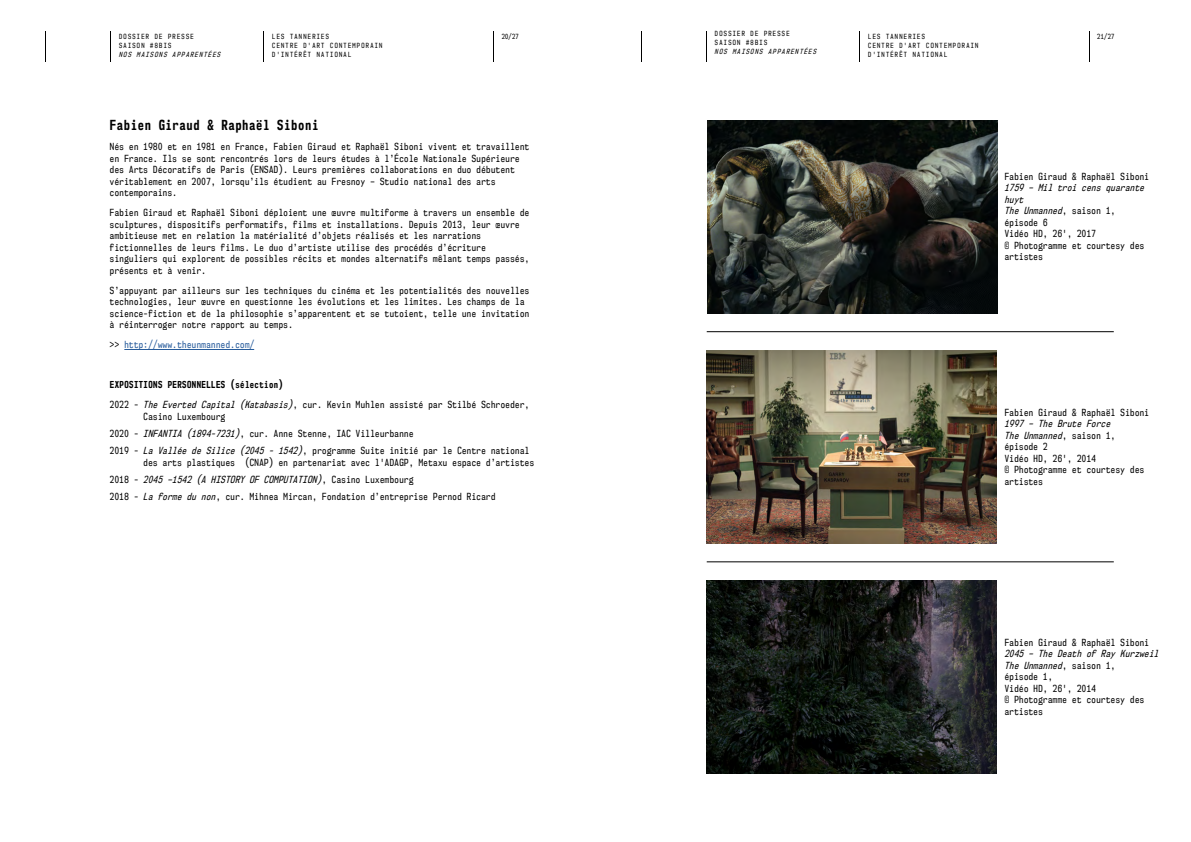
<style>
.page{position:relative;width:1191px;height:842px;background:#fff}
.page>*{position:absolute;margin:0;border:0;box-sizing:border-box;transform-origin:0 0}
.t1{font:700 13px "NK57 Monospace Cd Rg";letter-spacing:.05em;color:#000}
.t2{font:9px/11.5px "NK57 Monospace Cd Rg";letter-spacing:.05em;color:#000}
.t3{font:700 9px "NK57 Monospace Cd Rg";letter-spacing:.05em;color:#000}
.t4{font:9px "NK57 Monospace Cd Rg";letter-spacing:.05em;color:#275b9b}
.t5{font:6.5px/9px "NK57 Monospace Cd Rg";letter-spacing:.2em;color:#000}
.t6{font:italic 6.5px "NK57 Monospace Cd Rg";letter-spacing:.2em;color:#000}
.s1{color:#000}
.s2{font-style:italic}
</style>
<div class="page">
<hr style="left:110px;top:31px;width:1px;height:30px;background:#000">
<hr style="left:263px;top:31px;width:1px;height:30px;background:#000">
<hr style="left:45px;top:31px;width:1px;height:30px;background:#000">
<hr style="left:493px;top:31px;width:1px;height:30px;background:#000">
<hr style="left:706px;top:31px;width:1px;height:30px;background:#000">
<hr style="left:859px;top:31px;width:1px;height:30px;background:#000">
<hr style="left:641px;top:31px;width:1px;height:30px;background:#000">
<hr style="left:1089px;top:31px;width:1px;height:30px;background:#000">
<hr style="left:124px;top:349px;width:130px;height:1px;background:#275b9b">
<img style="left:706px;top:350px;width:290px;height:193px">
<img style="left:706px;top:580px;width:290px;height:193px">
<img style="left:707px;top:120px;width:290px;height:193px">
<hr style="left:706px;top:331px;width:407px;height:1px;background:#000">
<hr style="left:706px;top:562px;width:407px;height:1px;background:#000">
<p class="t5" style="left:119px;top:32px;width:76px">DOSSIER DE PRESSE<br>SAISON #8BIS</p>
<p class="t6" style="left:119px;top:51px;width:103px">NOS MAISONS APPARENTÉES</p>
<p class="t5" style="left:715px;top:29px;width:76px">DOSSIER DE PRESSE<br>SAISON #8BIS</p>
<p class="t6" style="left:715px;top:48px;width:103px">NOS MAISONS APPARENTÉES</p>
<p class="t5" style="left:501px;top:32px;width:19px">20/27</p>
<p class="t5" style="left:1097px;top:32px;width:19px">21/27</p>
<p class="t5" style="left:272px;top:32px;width:112px">LES TANNERIES<br>CENTRE D'ART CONTEMPORAIN<br>D'INTÉRÊT NATIONAL</p>
<p class="t5" style="left:868px;top:32px;width:112px">LES TANNERIES<br>CENTRE D'ART CONTEMPORAIN<br>D'INTÉRÊT NATIONAL</p>
<h1 class="t1" style="left:110px;top:117px;width:210px">Fabien Giraud &amp; Raphaël Siboni</h1>
<p class="t2" style="left:110px;top:141px;width:421px">Nés en 1980 et en 1981 en France, Fabien Giraud et Raphaël Siboni vivent et travaillent en France. Ils se sont rencontrés lors de leurs études à l’École Nationale Supérieure des Arts Décoratifs de Paris (ENSAD). Leurs premières collaborations en duo débutent véritablement en 2007, lorsqu’ils étudient au Fresnoy – Studio national des arts contemporains.</p>
<p class="t2" style="left:110px;top:207px;width:421px">Fabien Giraud et Raphaël Siboni déploient une œuvre multiforme à travers un ensemble de sculptures, dispositifs performatifs, films et installations. Depuis 2013, leur œuvre ambitieuse met en relation la matérialité d’objets réalisés et les narrations fictionnelles de leurs films. Le duo d’artiste utilise des procédés d’écriture singuliers qui explorent de possibles récits et mondes alternatifs mêlant temps passés, présents et à venir.</p>
<p class="t2" style="left:110px;top:285px;width:421px">S’appuyant par ailleurs sur les techniques du cinéma et les potentialités des nouvelles technologies, leur œuvre en questionne les évolutions et les limites. Les champs de la science-fiction et de la philosophie s’apparentent et se tutoient, telle une invitation à réinterroger notre rapport au temps.</p>
<p class="t4" style="left:110px;top:339px;width:146px"><span class="s1">&gt;&gt;</span> http://www.theunmanned.com/</p>
<p class="t3" style="left:110px;top:379px;width:175px">EXPOSITIONS PERSONNELLES (sélection)</p>
<p class="t2" style="left:144px;top:399px;width:387px;text-indent:-34px">2022 - <span class="s2">The Everted Capital (Katabasis)</span>, cur. Kevin Muhlen assisté par Stilbé Schroeder,<br>Casino Luxembourg</p>
<p class="t2" style="left:110px;top:425px;width:421px;line-height:17.2px">2020 - <span class="s2">INFANTIA (1894-7231)</span>, cur. Anne Stenne, IAC Villeurbanne<br>2019 - <span class="s2">La Vallée de Silice (2045 - 1542)</span>, programme Suite initié par le Centre national</p>
<p class="t2" style="left:110px;top:453px;width:426px;line-height:17.2px;text-indent:34px">des arts plastiques (CNAP) en partenariat avec l'ADAGP, Metaxu espace d’artistes<br>2018 - <span class="s2">2045 –1542 (A HISTORY OF COMPUTATION)</span>, Casino Luxembourg<br>2018 - <span class="s2">La forme du non</span>, cur. Mihnea Mircan, Fondation d’entreprise Pernod Ricard</p>
<p class="t2" style="left:1004px;top:171px;width:146px">Fabien Giraud &amp; Raphaël Siboni</p>
<p class="t2" style="left:1004px;top:182px;width:141px"><span class="s2">1759 – Mil troi cens quarante huyt<br>The Unmanned</span>, saison 1, épisode 6<br>Vidéo HD, 26', 2017<br>© Photogramme et courtesy des artistes</p>
<p class="t2" style="left:1004px;top:407px;width:146px">Fabien Giraud &amp; Raphaël Siboni</p>
<p class="t2" style="left:1004px;top:418px;width:141px"><span class="s2">1997 – The Brute Force<br>The Unmanned</span>, saison 1, épisode 2<br>Vidéo HD, 26', 2014<br>© Photogramme et courtesy des artistes</p>
<p class="t2" style="left:1004px;top:637px;width:146px">Fabien Giraud &amp; Raphaël Siboni</p>
<p class="t2" style="left:1004px;top:648px;width:155px"><span class="s2">2045 – The Death of Ray Kurzweil<br>The Unmanned</span>, saison 1,<br>épisode 1,<br>Vidéo HD, 26', 2014<br>© Photogramme et courtesy des artistes</p>
</div>
